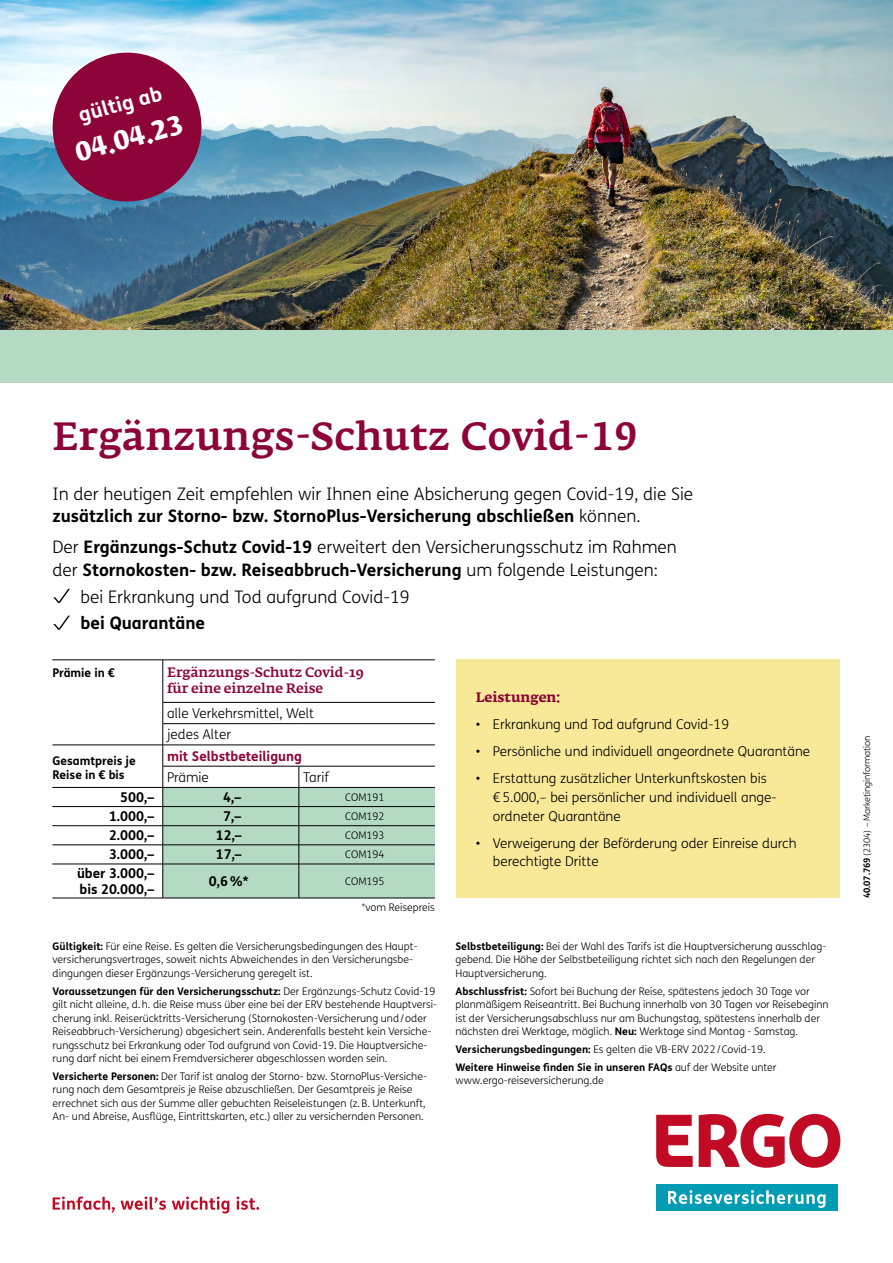
<style>
.page{position:relative;width:893px;height:1263px;background:#fff}
.page>*{position:absolute;margin:0;border:0;box-sizing:border-box;transform-origin:0 0}
.t1{font:500 39px "Fedra Serif A Pro";letter-spacing:.01em;color:#8d0439}
.t2{font:700 27px "Fedra Serif A Pro";color:#fff}
.t3{font:700 20.25px "FS Me";color:#fff}
.t4{font:300 17.25px/22.5px "FS Me";color:#000}
.t5{font:700 17.25px/22.5px "FS Me";color:#000}
.t6{font:300 13.5px/18.6px "FS Me";color:#000}
.t7{font:700 13.5px/16.2px "FS Me";color:#000}
.t8{font:500 13.5px/16.2px "Fedra Serif A Pro";color:#8d0439}
.t9{font:700 13.5px "FS Me";color:#8d0439}
.t10{font:700 13.5px "Fedra Serif A Pro";color:#8d0439}
.t11{font:700 12px/14.4px "FS Me";color:#000}
.t12{font:300 10.5px/13.5px "FS Me";color:#000}
.t13{font:700 10.5px/17.7px "FS Me";color:#000}
.t14{font:300 9px "FS Me";letter-spacing:-.015em;color:#000}
.s1{font-weight:700}
.s2{font-weight:300}
</style>
<div class="page">
<img style="left:0;top:0;width:893px;height:331px">
<div style="left:0;top:331px;width:893px;height:52px;background:#b4dac3"></div>
<svg style="left:53px;top:589px;width:17px;height:14px"></svg>
<svg style="left:53px;top:616px;width:17px;height:14px"></svg>
<hr style="left:52px;top:806px;width:111px;height:1px;background:#000">
<hr style="left:52px;top:825px;width:111px;height:1px;background:#000">
<hr style="left:52px;top:844px;width:111px;height:1px;background:#000">
<hr style="left:52px;top:898px;width:111px;height:1px;background:#000">
<hr style="left:52px;top:660px;width:111px;height:1px;background:#000">
<hr style="left:163px;top:660px;width:1px;height:42px;background:#000">
<hr style="left:52px;top:745px;width:111px;height:1px;background:#000">
<hr style="left:52px;top:787px;width:111px;height:1px;background:#000">
<hr style="left:52px;top:864px;width:111px;height:1px;background:#000">
<hr style="left:299px;top:898px;width:136px;height:1px;background:#000">
<hr style="left:163px;top:898px;width:136px;height:1px;background:#000">
<svg style="left:163px;top:702px;width:272px;height:196px"></svg>
<hr style="left:163px;top:660px;width:136px;height:1px;background:#000">
<hr style="left:299px;top:660px;width:136px;height:1px;background:#000">
<div style="left:457px;top:660px;width:383px;height:238px;background:#f8e999"></div>
<svg style="left:45px;top:45px;width:165px;height:165px"></svg>
<svg style="left:699px;top:1114px;width:141px;height:54px"></svg>
<svg style="left:656px;top:1115px;width:37px;height:52px"></svg>
<div style="left:656px;top:1184px;width:181px;height:26px;background:#009cb4"></div>
<svg style="left:668px;top:1190px;width:158px;height:18px"></svg>
<svg style="left:53px;top:1196px;width:206px;height:17px"></svg>
<h3 class="t3" style="left:75px;top:100px;width:87px;rotate:-15deg">gültig ab</h3>
<h2 class="t2" style="left:72px;top:137px;width:112px;rotate:-15deg">04.04.23</h2>
<h1 class="t1" style="left:53px;top:414px;width:587px">Ergänzungs-Schutz Covid-19</h1>
<h3 class="t4" style="left:52px;top:482px;width:642px">In der heutigen Zeit empfehlen wir Ihnen eine Absicherung gegen Covid-19, die Sie <span class="s1">zusätzlich zur Storno- bzw. StornoPlus-Versicherung abschließen</span> können.</h3>
<h3 class="t5" style="left:52px;top:535px;width:626px"><span class="s2">Der</span> Ergänzungs-Schutz Covid-19 <span class="s2">erweitert den Versicherungsschutz im Rahmen der</span> Stornokosten- bzw. Reiseabbruch-Versicherung <span class="s2">um folgende Leistungen:</span></h3>
<h3 class="t4" style="left:81px;top:585px;width:331px">bei Erkrankung und Tod aufgrund Covid-19</h3>
<h3 class="t5" style="left:81px;top:611px;width:126px">bei Quarantäne</h3>
<p class="t11" style="left:52px;top:665px;width:64px">Prämie in €</p>
<p class="t8" style="left:167px;top:664px;width:198px">Ergänzungs-Schutz Covid-19 für eine einzelne Reise</p>
<p class="t6" style="left:167px;top:702px;width:148px;line-height:21.3px">alle Verkehrsmittel, Welt jedes Alter</p>
<p class="t11" style="left:52px;top:752px;width:85px">Gesamtpreis je<br>Reise in € bis</p>
<p class="t9" style="left:167px;top:745px;width:136px">mit Selbstbeteiligung</p>
<p class="t6" style="left:167px;top:767px;width:43px">Prämie</p>
<p class="t6" style="left:303px;top:767px;width:27px">Tarif</p>
<p class="t7" style="left:120px;top:788px;width:35px">500,–</p>
<p class="t7" style="left:223px;top:788px;width:19px">4,–</p>
<p class="t12" style="left:345px;top:790px;width:41px">COM191</p>
<p class="t7" style="left:109px;top:808px;width:47px">1.000,–</p>
<p class="t7" style="left:223px;top:808px;width:19px">7,–</p>
<p class="t12" style="left:345px;top:809px;width:41px">COM192</p>
<p class="t7" style="left:109px;top:827px;width:47px">2.000,–</p>
<p class="t7" style="left:216px;top:827px;width:27px">12,–</p>
<p class="t12" style="left:345px;top:828px;width:41px">COM193</p>
<p class="t7" style="left:109px;top:846px;width:47px">3.000,–</p>
<p class="t7" style="left:216px;top:846px;width:27px">17,–</p>
<p class="t12" style="left:345px;top:848px;width:41px">COM194</p>
<p class="t7" style="left:77px;top:864px;width:79px">über 3.000,– bis 20.000,–</p>
<p class="t7" style="left:209px;top:872px;width:41px">0,6%*</p>
<p class="t12" style="left:345px;top:874px;width:41px">COM195</p>
<p class="t12" style="left:361px;top:900px;width:75px">*vom Reisepreis</p>
<p class="t12" style="left:53px;top:939px;width:367px"><span class="s1">Gültigkeit:</span> Für eine Reise. Es gelten die Versicherungsbedingungen des Haupt&shy;versicherungsvertrages, soweit nichts Abweichendes in den Versicherungsbe&shy;dingungen dieser Ergänzungs-Versicherung geregelt ist.</p>
<p class="t12" style="left:53px;top:984px;width:386px"><span class="s1">Voraussetzungen für den Versicherungsschutz:</span> Der Ergänzungs-Schutz Covid-19 gilt nicht alleine, d.h. die Reise muss über eine bei der ERV bestehende Hauptversi&shy;cherung inkl. Reiserücktritts-Versicherung (Stornokosten-Versicherung und/oder Reiseabbruch-Versicherung) abgesichert sein. Anderenfalls besteht kein Versiche&shy;rungsschutz bei Erkrankung oder Tod aufgrund von Covid-19. Die Hauptversiche&shy;rung darf nicht bei einem Fremdversicherer abgeschlossen worden sein.</p>
<p class="t12" style="left:53px;top:1069px;width:376px"><span class="s1">Versicherte Personen:</span> Der Tarif ist analog der Storno- bzw. StornoPlus-Versiche&shy;rung nach dem Gesamtpreis je Reise abzuschließen. Der Gesamtpreis je Reise errechnet sich aus der Summe aller gebuchten Reiseleistungen (z.B. Unterkunft, An- und Abreise, Ausflüge, Eintrittskarten, etc.) aller zu versichernden Personen.</p>
<p class="t10" style="left:476px;top:690px;width:86px">Leistungen:</p>
<p class="t6" style="left:476px;top:715px;width:255px">• Erkrankung und Tod aufgrund Covid-19</p>
<p class="t6" style="left:476px;top:742px;width:336px">• Persönliche und individuell angeordnete Quarantäne</p>
<p class="t6" style="left:493px;top:769px;width:285px;text-indent:-17px">• Erstattung zusätzlicher Unterkunftskosten bis €5.000,– bei persönlicher und individuell ange&shy;ordneter Quarantäne</p>
<p class="t6" style="left:493px;top:833px;width:305px;text-indent:-17px">• Verweigerung der Beförderung oder Einreise durch berechtigte Dritte</p>
<p class="t12" style="left:455px;top:939px;width:372px"><span class="s1">Selbstbeteiligung:</span> Bei der Wahl des Tarifs ist die Hauptversicherung ausschlag&shy;gebend. Die Höhe der Selbstbeteiligung richtet sich nach den Regelungen der<br>Hauptversicherung.</p>
<p class="t12" style="left:455px;top:984px;width:375px"><span class="s1">Abschlussfrist:</span> Sofort bei Buchung der Reise, spätestens jedoch 30 Tage vor planmäßigem Reiseantritt. Bei Buchung innerhalb von 30 Tagen vor Reisebeginn ist der Versicherungsabschluss nur am Buchungstag, spätestens innerhalb der nächsten drei Werktage, möglich. <span class="s1">Neu:</span> Werktage sind Montag - Samstag.</p>
<p class="t13" style="left:455px;top:1040px;width:323px">Versicherungsbedingungen: <span class="s2">Es gelten die VB-ERV 2022/Covid-19.<br></span>Weitere Hinweise finden Sie in unseren FAQs <span class="s2">auf der Website unter</span></p>
<p class="t12" style="left:455px;top:1073px;width:150px">www.ergo-reiseversicherung.de</p>
<p class="t14" style="left:861px;top:898px;width:164px;rotate:-90deg"><span class="s1">40.07.769</span> (2304) – Marketinginformation</p>
</div>
